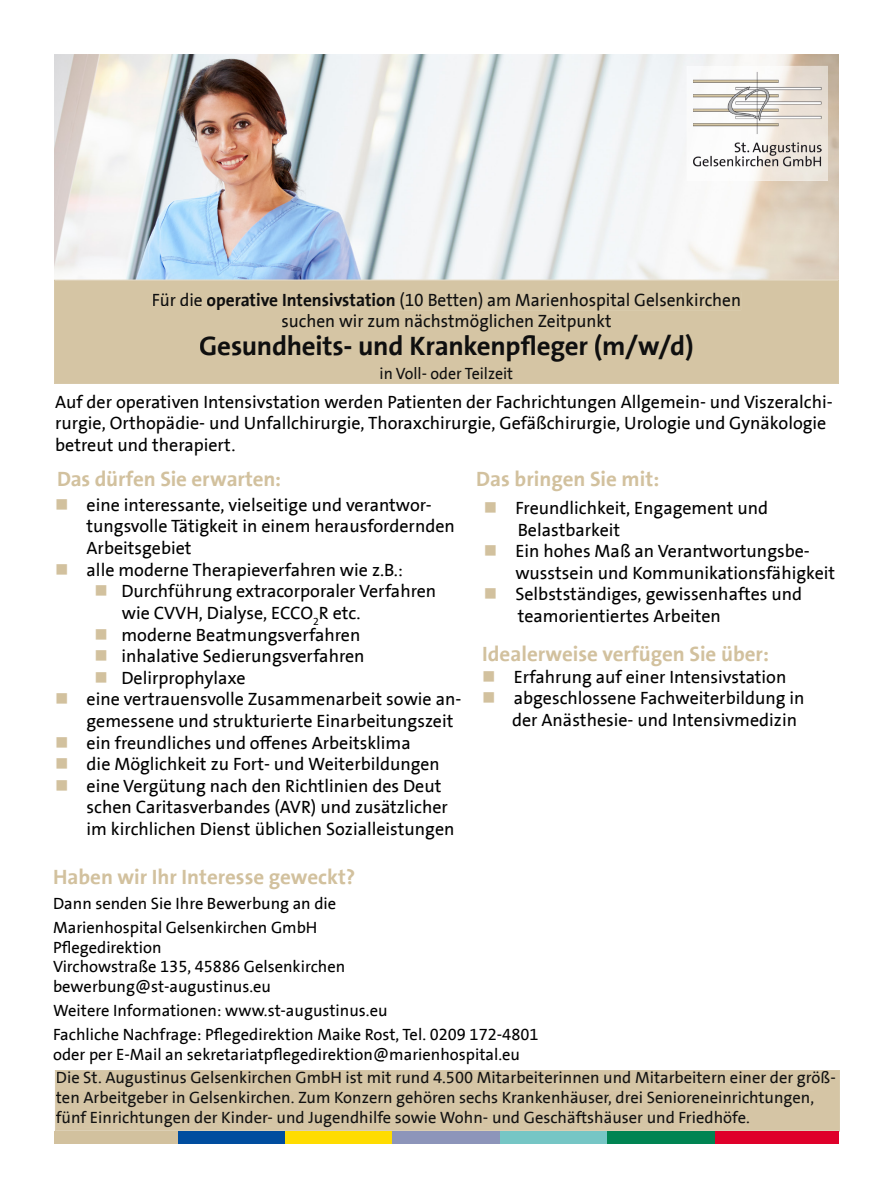
<style>
.page{position:relative;width:893px;height:1187px;background:#fff}
.page>*{position:absolute;margin:0;border:0;box-sizing:border-box;transform-origin:0 0}
.t1{font:700 27px "The Sans Office";letter-spacing:-.01em;color:#0f0f0f}
.t2{font:700 21px "The Sans Office";color:#d2c19e}
.t3{font:18px/21.6px "The Sans Office";color:#000}
.t4{font:18px/21.6px "The Sans Office";color:#0f0f0f;text-align:center}
.t5{font:16.5px/24px "The Sans Office";color:#000}
.t6{font:16.5px/19.8px "The Sans Office";color:#121212}
.t7{font:16.5px "The Sans Office";color:#0f0f0f}
.s1{font-weight:700}
.s2{color:#d2c19e}
</style>
<div class="page">
<img style="left:54px;top:54px;width:785px;height:226px">
<img style="left:687px;top:66px;width:141px;height:115px">
<img style="left:693px;top:71px;width:129px;height:95px">
<div style="left:54px;top:280px;width:785px;height:104px;background:#d5c5a4"></div>
<div style="left:55px;top:1070px;width:785px;height:61px;background:#d5c5a5"></div>
<div style="left:54px;top:1130px;width:124px;height:13px;background:#d2c19e"></div>
<div style="left:178px;top:1130px;width:107px;height:13px;background:#004d9f"></div>
<div style="left:285px;top:1130px;width:108px;height:13px;background:#ffdc00"></div>
<div style="left:393px;top:1130px;width:107px;height:13px;background:#8d95ba"></div>
<div style="left:501px;top:1130px;width:107px;height:13px;background:#76c6c5"></div>
<div style="left:607px;top:1130px;width:108px;height:13px;background:#008452"></div>
<div style="left:715px;top:1130px;width:124px;height:13px;background:#df002a"></div>
<p class="t4" style="left:152px;top:289px;width:591px">Für die <span class="s1">operative Intensivstation</span> (10 Betten) am Marienhospital Gelsenkirchen suchen wir zum nächstmöglichen Zeitpunkt</p>
<h1 class="t1" style="left:199px;top:329px;width:496px">Gesundheits- und Krankenpfleger (m/w/d)</h1>
<p class="t7" style="left:380px;top:363px;width:135px">in Voll- oder Teilzeit</p>
<p class="t3" style="left:55px;top:391px;width:779px">Auf der operativen Intensivstation werden Patienten der Fachrichtungen Allgemein- und Viszeralchi&shy;rurgie, Orthopädie- und Unfallchirurgie, Thoraxchirurgie, Gefäßchirurgie, Urologie und Gynäkologie betreut und therapiert.</p>
<p class="t2" style="left:57px;top:465px;width:226px">Das dürfen Sie erwarten:</p>
<p class="t2" style="left:476px;top:465px;width:185px">Das bringen Sie mit:</p>
<p class="t3" style="left:87px;top:494px;width:370px;text-indent:-31px"><span class="s2">■</span> eine interessante, vielseitige und verantwor&shy;tungsvolle Tätigkeit in einem herausfordernden<br>Arbeitsgebiet</p>
<p class="t3" style="left:55px;top:559px;width:349px"><span class="s2">■</span> alle moderne Therapieverfahren wie z.B.:</p>
<p class="t3" style="left:122px;top:580px;width:316px;text-indent:-27px"><span class="s2">■</span> Durchführung extracorporaler Verfahren wie CVVH, Dialyse, ECCO<sub>2</sub>R etc.</p>
<p class="t3" style="left:94px;top:623px;width:267px"><span class="s2">■</span> moderne Beatmungsverfahren</p>
<p class="t3" style="left:94px;top:645px;width:272px"><span class="s2">■</span> inhalative Sedierungsverfahren</p>
<p class="t3" style="left:94px;top:667px;width:153px"><span class="s2">■</span> Delirprophylaxe</p>
<p class="t3" style="left:87px;top:688px;width:376px;text-indent:-31px"><span class="s2">■</span> eine vertrauensvolle Zusammenarbeit sowie an&shy;gemessene und strukturierte Einarbeitungszeit</p>
<p class="t3" style="left:55px;top:731px;width:357px"><span class="s2">■</span> ein freundliches und offenes Arbeitsklima</p>
<p class="t3" style="left:55px;top:753px;width:386px"><span class="s2">■</span> die Möglichkeit zu Fort- und Weiterbildungen</p>
<p class="t3" style="left:87px;top:775px;width:369px;text-indent:-31px"><span class="s2">■</span> eine Vergütung nach den Richtlinien des Deut schen Caritasverbandes (AVR) und zusätzlicher im kirchlichen Dienst üblichen Sozialleistungen</p>
<p class="t3" style="left:518px;top:497px;width:252px;text-indent:-34px"><span class="s2">■</span> Freundlichkeit, Engagement und<br>Belastbarkeit</p>
<p class="t3" style="left:515px;top:540px;width:321px;text-indent:-31px"><span class="s2">■</span> Ein hohes Maß an Verantwortungsbe&shy;wusstsein und Kommunikationsfähigkeit</p>
<p class="t3" style="left:518px;top:583px;width:286px;text-indent:-34px"><span class="s2">■</span> Selbstständiges, gewissenhaftes und teamorientiertes Arbeiten</p>
<p class="t2" style="left:482px;top:640px;width:288px">Idealerweise verfügen Sie über:</p>
<p class="t3" style="left:482px;top:666px;width:306px"><span class="s2">■</span> Erfahrung auf einer Intensivstation</p>
<p class="t3" style="left:512px;top:687px;width:294px;text-indent:-30px"><span class="s2">■</span> abgeschlossene Fachweiterbildung in der Anästhesie- und Intensivmedizin</p>
<p class="t2" style="left:53px;top:863px;width:304px">Haben wir Ihr Interesse geweckt?</p>
<p class="t5" style="left:53px;top:891px;width:285px">Dann senden Sie Ihre Bewerbung an die<br>Marienhospital Gelsenkirchen GmbH</p>
<p class="t5" style="left:53px;top:937px;width:294px;line-height:19.8px">Pflegedirektion<br>Virchowstraße 135, 45886 Gelsenkirchen bewerbung@st-augustinus.eu</p>
<p class="t5" style="left:53px;top:998px;width:487px">Weitere Informationen: www.st-augustinus.eu<br>Fachliche Nachfrage: Pflegedirektion Maike Rost, Tel. 0209 172-4801</p>
<p class="t5" style="left:53px;top:1042px;width:468px">oder per E-Mail an sekretariatpflegedirektion@marienhospital.eu</p>
<p class="t6" style="left:56px;top:1067px;width:781px">Die St. Augustinus Gelsenkirchen GmbH ist mit rund 4.500 Mitarbeiterinnen und Mitarbeitern einer der größ&shy;ten Arbeitgeber in Gelsenkirchen. Zum Konzern gehören sechs Krankenhäuser, drei Senioreneinrichtungen, fünf Einrichtungen der Kinder- und Jugendhilfe sowie Wohn- und Geschäftshäuser und Friedhöfe.</p>
</div>
